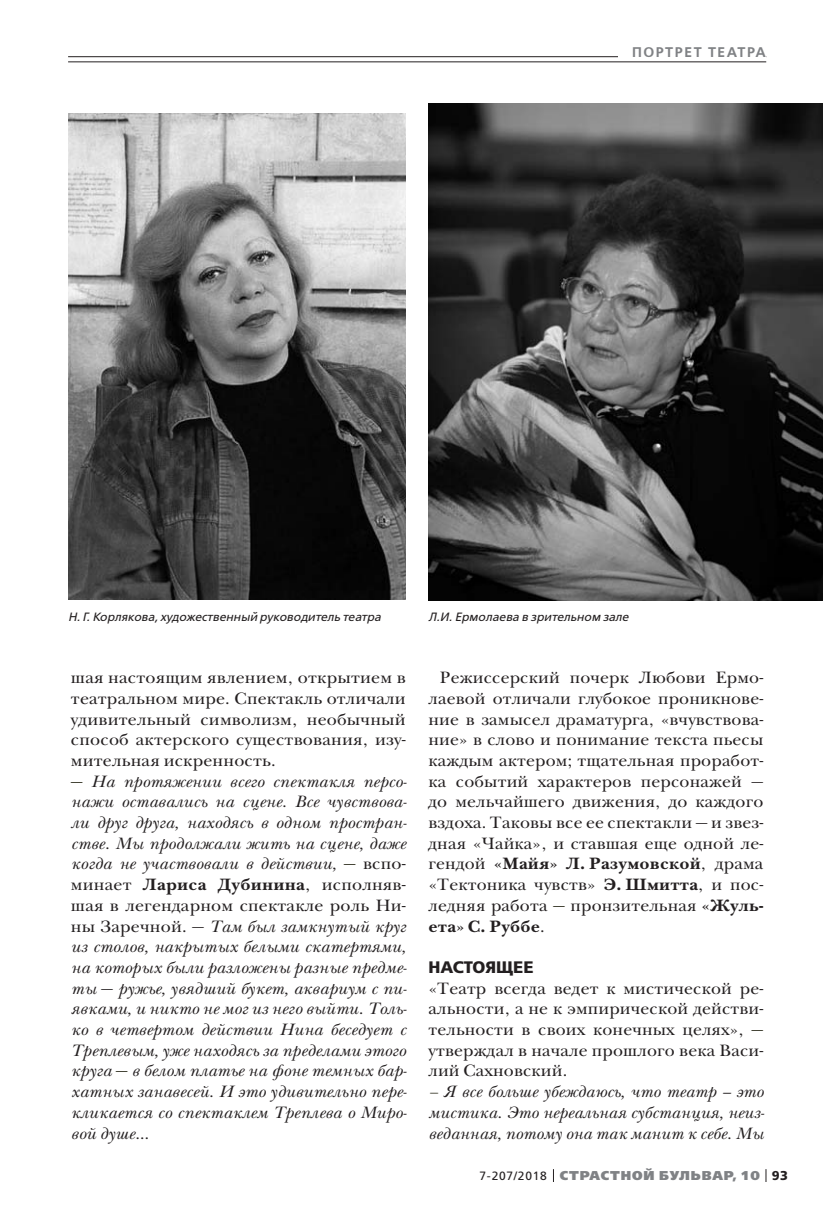
<style>
.page{position:relative;width:823px;height:1219px;background:#fff}
.page>*{position:absolute;margin:0;border:0;box-sizing:border-box;transform-origin:0 0}
.t1{font:italic 17px/20.6px "New Baskerville ITC";letter-spacing:.01em;color:#231f20;text-align:justify;scale:1.04 1}
.t2{font:17px/20.6px "New Baskerville ITC";letter-spacing:.01em;color:#231f20;text-align:justify}
.t3{font:17px/20.6px "New Baskerville ITC";letter-spacing:.01em;color:#231f20;text-align:justify;scale:1.04 1}
.t4{font:italic 17px/20.6px "New Baskerville ITC";letter-spacing:.01em;color:#231f20;text-align:justify}
.t5{font:700 16.6px "Free Set";letter-spacing:.005em;color:#231f20}
.t6{font:600 14px "Free Set";letter-spacing:.11em;color:#808285}
.t7{font:800 12.8px "Free Set";letter-spacing:.07em;color:#808285}
.t8{font:italic 12px "Free Set";color:#231f20}
.s1{font-style:normal;color:#221}
.s2{font-style:normal}
.s3{font-weight:700;font-style:normal}
.s4{font-weight:700}
.s5{color:#221}
.s6{font-weight:400;font-size:12px;color:#231f20}
.s7{font-weight:700;color:#231f20}
</style>
<div class="page">
<svg style="left:765px;top:1169px;width:1px;height:13px"></svg>
<hr style="left:68px;top:56px;width:697px;height:1px;background:#231f20">
<div style="left:618px;top:41px;width:147px;height:21px;background:#fff"></div>
<hr style="left:68px;top:62px;width:697px;height:1px;background:#231f20">
<img style="left:428px;top:103px;width:394px;height:497px">
<img style="left:68px;top:114px;width:337px;height:485px">
<p class="t6" style="left:631px;top:45px;width:135px">ПОРТРЕТ ТЕАТРА</p>
<p class="t8" style="left:68px;top:611px;width:314px">Н. Г. Корлякова, художественный руководитель театра</p>
<p class="t8" style="left:428px;top:611px;width:201px">Л.И. Ермолаева в зрительном зале</p>
<p class="t3" style="left:71px;top:669px;width:323px">шая настоящим явлением, открытием в театральном мире. Спектакль отличали удивительный символизм, необычный способ актерского существования, изу&shy;мительная искренность.</p>
<p class="t1" style="left:71px;top:772px;width:324px"><span class="s1">—</span> На протяжении всего спектакля персо&shy;нажи оставались на сцене. Все чувствова&shy;ли друг друга, находясь в одном простран&shy;стве. Мы продолжали жить на сцене, даже когда не участвовали в действии, <span class="s1">—</span> <span class="s2">вспо&shy;минает</span> <span class="s3">Лариса Дубинина</span><span class="s2">, исполняв&shy;шая в легендарном спектакле роль Ни&shy;ны Заречной. —</span> Там был замкнутый круг из столов, накрытых белыми скатертями, на которых были разложены разные предме&shy;ты <span class="s2">—</span> ружье, увядший букет, аквариум с пи&shy;явками, и никто не мог из него выйти. Толь&shy;ко в четвертом действии Нина беседует с Треплевым, уже находясь за пределами этого круга <span class="s1">—</span> в белом платье на фоне темных бар&shy;хатных занавесей. И это удивительно пере&shy;кликается со спектаклем Треплева о Миро&shy;вой душе…</p>
<p class="t2" style="left:428px;top:669px;width:336px;text-indent:11px">Режиссерский почерк Любови Ермо&shy;лаевой отличали глубокое проникнове&shy;ние в замысел драматурга, «вчувствова&shy;ние» в слово и понимание текста пьесы каждым актером; тщательная проработ&shy;ка событий характеров персонажей — до мельчайшего движения, до каждого вздоха. Таковы все ее спектакли — и звез&shy;дная «Чайка», и ставшая еще одной ле&shy;гендой <span class="s4">«Майя» Л. Разумовской</span>, драма «Тектоника чувств» <span class="s4">Э. Шмитта</span>, и пос&shy;ледняя работа <span class="s5">—</span> пронзительная <span class="s4">«Жуль&shy;ета» С. Руббе</span>.</p>
<p class="t5" style="left:428px;top:959px;width:107px">НАСТОЯЩЕЕ</p>
<p class="t2" style="left:428px;top:979px;width:336px">«Театр всегда ведет к мистической ре&shy;альности, а не к эмпирической действи&shy;тельности в своих конечных целях», <span class="s5">— </span>утверждал в начале прошлого века Васи&shy;лий Сахновский.</p>
<p class="t4" style="left:428px;top:1083px;width:337px"><span class="s5">–</span> Я все больше убеждаюсь, что театр — это мистика. Это нереальная субстанция, неиз&shy;веданная, потому она так манит к себе. Мы</p>
<p class="t7" style="left:479px;top:1169px;width:310px"><span class="s6">7-207/2018</span> СТРАСТНОЙ БУЛЬВАР, 10 <span class="s7">93</span></p>
</div>
